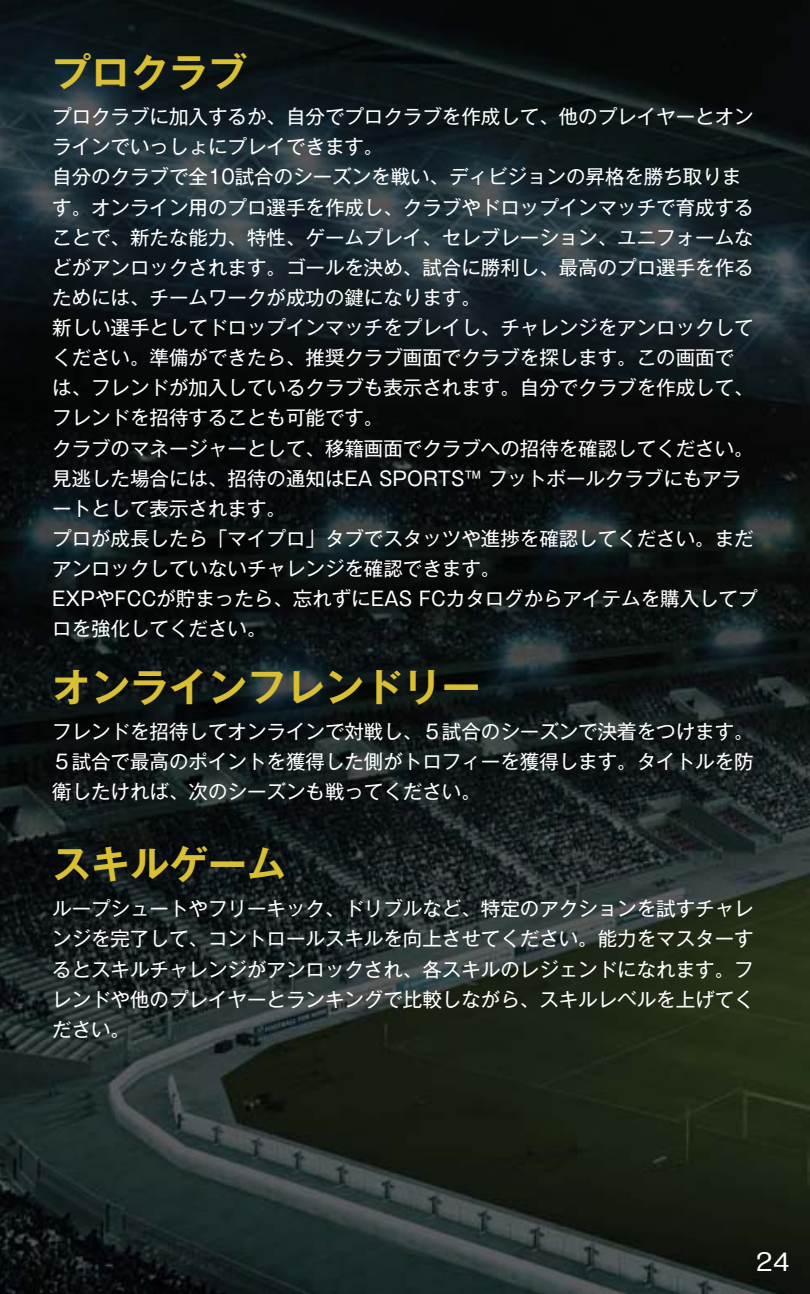
<style>
.page{position:relative;width:810px;height:1294px;background:#fff}
.page>*{position:absolute;margin:0;border:0;box-sizing:border-box;transform-origin:0 0}
.t1{font:39px "Gothic MB101 Pro De Bold 90 pv RKSJ H";color:#d9bf33}
.t2{font:25px "Kakumin Pro Regular 90 pv RKSJ H";color:#fff}
.t3{font:19.5px/30px "Gothic MB101 Pro Regular 90 pv RKSJ H";color:#fff;text-align:justify}
</style>
<div class="page">
<img style="left:0;top:0;width:810px;height:1294px">
<h1 class="t1" style="left:52px;top:58px;width:196px">プロクラブ</h1>
<p class="t3" style="left:52px;top:104px;width:707px;text-align:left">プロクラブに加入するか、自分でプロクラブを作成して、他のプレイヤーとオンラインでいっしょにプレイできます。<br>自分のクラブで全10試合のシーズンを戦い、ディビジョンの昇格を勝ち取ります。オンライン用のプロ選手を作成し、クラブやドロップインマッチで育成することで、新たな能力、特性、ゲームプレイ、セレブレーション、ユニフォームなどがアンロックされます。ゴールを決め、試合に勝利し、最高のプロ選手を作るためには、チームワークが成功の鍵になります。<br>新しい選手としてドロップインマッチをプレイし、チャレンジをアンロックしてください。準備ができたら、推奨クラブ画面でクラブを探します。この画面では、フレンドが加入しているクラブも表示されます。自分でクラブを作成して、フレンドを招待することも可能です。<br>クラブのマネージャーとして、移籍画面でクラブへの招待を確認してください。見逃した場合には、招待の通知はEA SPORTS™ フットボールクラブにもアラートとして表示されます。<br>プロが成長したら「マイプロ」タブでスタッツや進捗を確認してください。まだアンロックしていないチャレンジを確認できます。<br>EXPやFCCが貯まったら、忘れずにEAS FCカタログからアイテムを購入してプロを強化してください。</p>
<h1 class="t1" style="left:52px;top:672px;width:430px">オンラインフレンドリー</h1>
<p class="t3" style="left:52px;top:719px;width:703px">フレンドを招待してオンラインで対戦し、５試合のシーズンで決着をつけます。５試合で最高のポイントを獲得した側がトロフィーを獲得します。タイトルを防衛したければ、次のシーズンも戦ってください。</p>
<h1 class="t1" style="left:52px;top:850px;width:235px">スキルゲーム</h1>
<p class="t3" style="left:52px;top:896px;width:703px">ループシュートやフリーキック、ドリブルなど、特定のアクションを試すチャレンジを完了して、コントロールスキルを向上させてください。能力をマスターするとスキルチャレンジがアンロックされ、各スキルのレジェンドになれます。フレンドや他のプレイヤーとランキングで比較しながら、スキルレベルを上げてください。</p>
<p class="t2" style="left:756px;top:1252px;width:36px">24</p>
</div>
